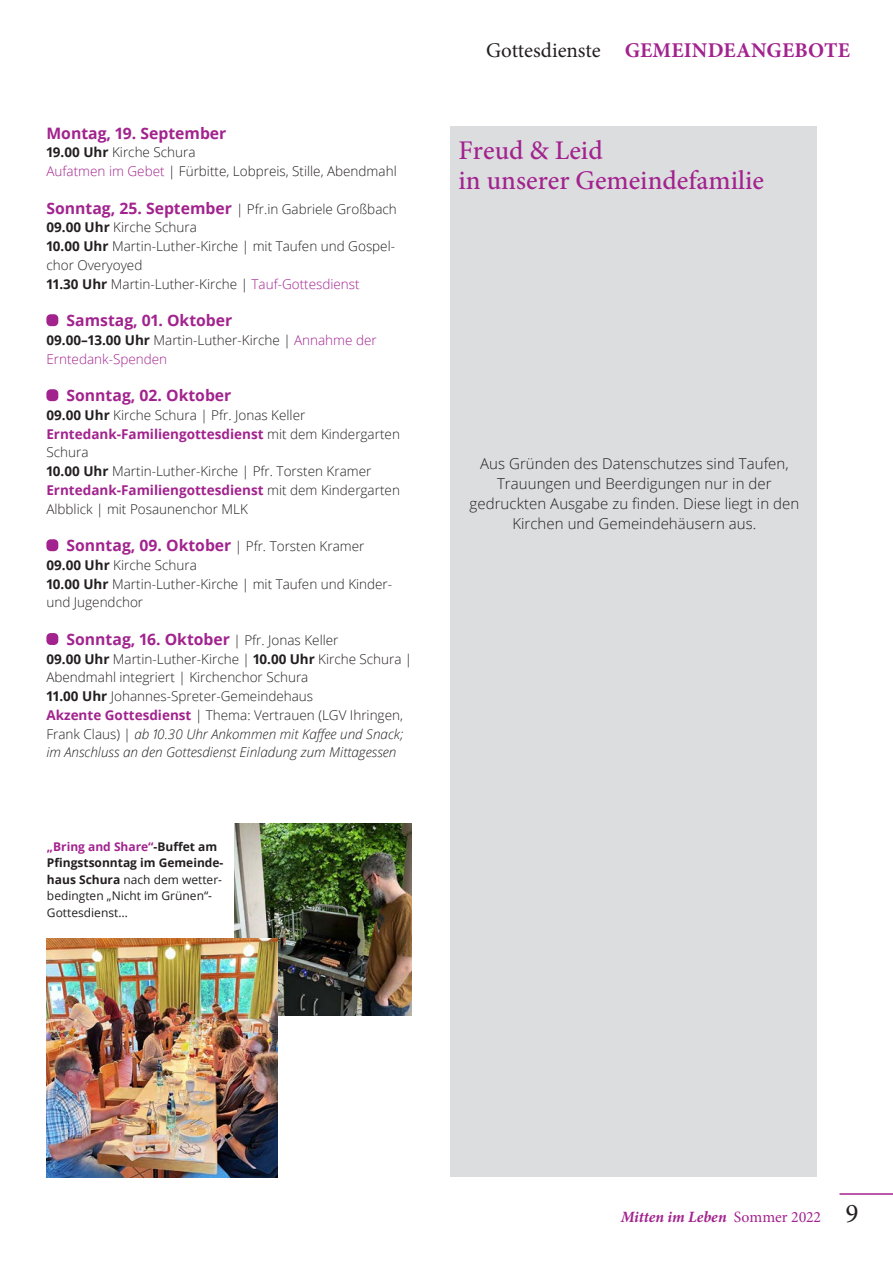
<style>
.page{position:relative;width:893px;height:1262px;background:#fff}
.page>*{position:absolute;margin:0;border:0;box-sizing:border-box;transform-origin:0 0}
.t1{font:500 27px/30px "Minion Pro";color:#a2238e}
.t2{font:700 21px "Minion Pro";letter-spacing:.01em;color:#a2238e}
.t3{font:700 15.75px "Open Sans";color:#a2238e}
.t4{font:italic 700 15.75px "Minion Pro";letter-spacing:-.005em;color:#a2238e}
.t5{font:300 15px/20px "Open Sans";letter-spacing:.005em;color:#231f20;text-align:center}
.t6{font:300 13.5px/18.8px "Open Sans";color:#231f20}
.t7{font:300 13.5px/18.8px "Open Sans";color:#a2238e}
.t8{font:12px/16.5px "Open Sans";color:#231f20}
.s1{font-weight:700}
.s2{color:#a2238e}
.s3{font-weight:700;font-size:15.75px;color:#a2238e}
.s4{font-weight:700;color:#231f20}
.s5{color:#231f20}
.s6{font-weight:700;color:#a2238e}
.s7{font-weight:300;font-size:13.5px;color:#231f20}
.s8{font-style:italic}
.s9{font-weight:400;color:#231f20}
.s10{font-weight:400;font-style:normal}
.s11{font-weight:400;font-style:normal;font-size:27px;color:#231f20}
</style>
<div class="page">
<hr style="left:839px;top:1193px;width:54px;height:2px;background:#a2238e">
<div style="left:450px;top:127px;width:367px;height:1050px;background:#dcdddf"></div>
<div style="left:46px;top:314px;width:12px;height:12px;background:#a2238e;border-radius:4px"></div>
<div style="left:46px;top:389px;width:12px;height:12px;background:#a2238e;border-radius:4px"></div>
<div style="left:46px;top:539px;width:12px;height:12px;background:#a2238e;border-radius:4px"></div>
<div style="left:46px;top:633px;width:12px;height:12px;background:#a2238e;border-radius:4px"></div>
<img style="left:234px;top:823px;width:177px;height:192px">
<img style="left:47px;top:939px;width:230px;height:238px">
<p class="t3" style="left:46px;top:122px;width:182px">Montag, 19. September</p>
<p class="t6" style="left:46px;top:143px;width:352px"><span class="s1">19.00 Uhr</span> Kirche Schura<br><span class="s2">Aufatmen im Gebet</span> | Fürbitte, Lobpreis, Stille, Abendmahl</p>
<p class="t6" style="left:46px;top:199px;width:352px"><span class="s3">Sonntag, 25. September</span> | Pfr.in Gabriele Großbach <span class="s1">09.00 Uhr</span> Kirche Schura<br><span class="s1">10.00 Uhr</span> Martin-Luther-Kirche | mit Taufen und Gospel&shy;chor Overyoyed<br><span class="s1">11.30 Uhr</span> Martin-Luther-Kirche | <span class="s2">Tauf-Gottesdienst</span></p>
<p class="t3" style="left:67px;top:309px;width:167px">Samstag, 01. Oktober</p>
<p class="t7" style="left:46px;top:330px;width:332px"><span class="s4">09.00–13.00 Uhr</span> <span class="s5">Martin-Luther-Kirche |</span> Annahme der<br>Erntedank-Spenden</p>
<p class="t3" style="left:67px;top:384px;width:166px">Sonntag, 02. Oktober</p>
<p class="t6" style="left:46px;top:405px;width:355px"><span class="s1">09.00 Uhr</span> Kirche Schura | Pfr. Jonas Keller <span class="s6">Erntedank-Familiengottesdienst</span> mit dem Kindergarten Schura<br><span class="s1">10.00 Uhr</span> Martin-Luther-Kirche | Pfr. Torsten Kramer <span class="s6">Erntedank-Familiengottesdienst</span> mit dem Kindergarten Albblick | mit Posaunenchor MLK</p>
<p class="t3" style="left:67px;top:534px;width:299px">Sonntag, 09. Oktober <span class="s7">| Pfr. Torsten Kramer</span></p>
<p class="t6" style="left:46px;top:555px;width:347px"><span class="s1">09.00 Uhr</span> Kirche Schura<br><span class="s1">10.00 Uhr</span> Martin-Luther-Kirche | mit Taufen und Kinder&shy;und Jugendchor</p>
<p class="t3" style="left:67px;top:628px;width:273px">Sonntag, 16. Oktober <span class="s7">| Pfr. Jonas Keller</span></p>
<p class="t6" style="left:46px;top:649px;width:367px"><span class="s1">09.00 Uhr</span> Martin-Luther-Kirche | <span class="s1">10.00 Uhr</span> Kirche Schura | Abendmahl integriert | Kirchenchor Schura<br><span class="s1">11.00 Uhr</span> Johannes-Spreter-Gemeindehaus<br><span class="s6">Akzente Gottesdienst</span> | Thema: Vertrauen (LGV Ihringen, Frank Claus) | <span class="s8">ab 10.30 Uhr Ankommen mit Kaffee und Snack; im Anschluss an den Gottesdienst Einladung zum Mittagessen</span></p>
<p class="t8" style="left:47px;top:838px;width:178px"><span class="s6">„Bring and Share“</span><span class="s1">-Buffet am<br>Pfingstsonntag im Gemeinde&shy;haus Schura</span> nach dem wetter&shy;bedingten „Nicht im Grünen“-<br>Gottesdienst…</p>
<h2 class="t2" style="left:486px;top:35px;width:365px"><span class="s9">Gottesdienste</span> GEMEINDEANGEBOTE</h2>
<h1 class="t1" style="left:459px;top:136px;width:307px">Freud &amp; Leid<br>in unserer Gemeindefamilie</h1>
<p class="t5" style="left:469px;top:453px;width:331px">Aus Gründen des Datenschutzes sind Taufen, Trauungen und Beerdigungen nur in der gedruckten Ausgabe zu finden. Diese liegt in den Kirchen und Gemeindehäusern aus.</p>
<p class="t4" style="left:621px;top:1206px;width:239px">Mitten im Leben <span class="s10">Sommer 2022</span> <span class="s11">9</span></p>
</div>
